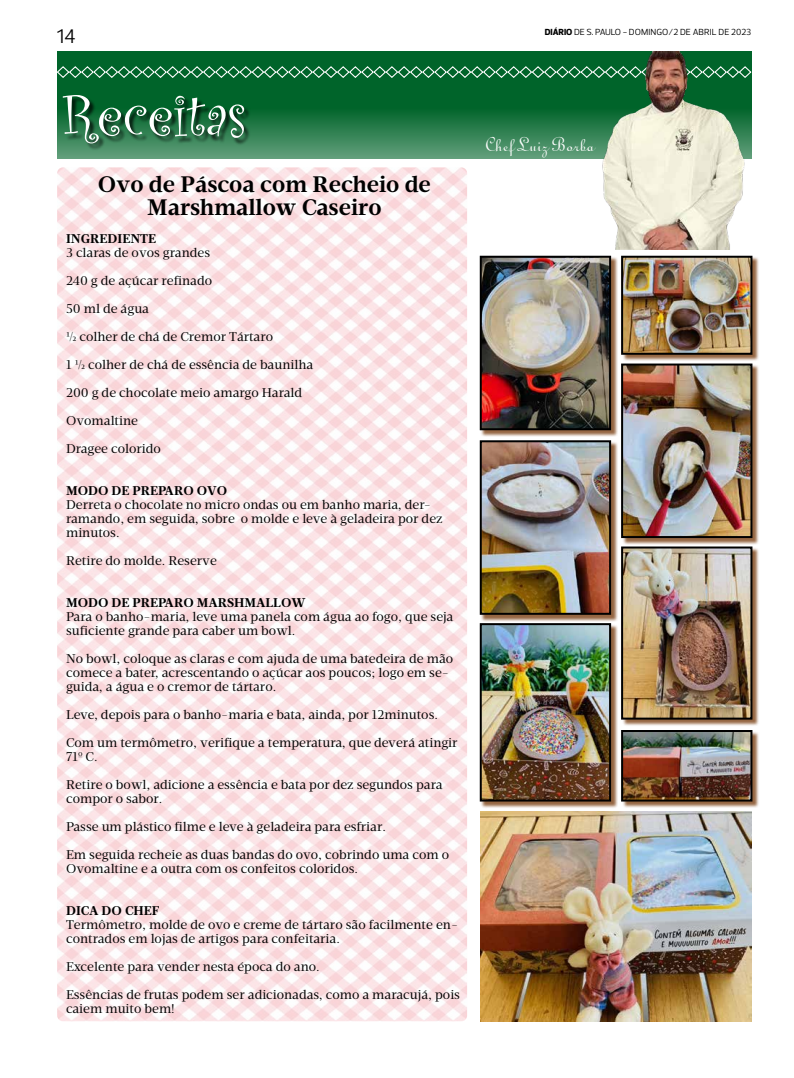
<style>
.page{position:relative;width:794px;height:1078px;background:#fff}
.page>*{position:absolute;margin:0;border:0;box-sizing:border-box;transform-origin:0 0}
.t1{font:62px "Curlz";color:#fff}
.t2{font:700 23px/23px "Velino Text";color:#000;text-align:center}
.t3{font:22px "Typo Upright BT";color:#fff}
.t4{font:20px "Prelo";color:#000}
.t5{font:13px/28px "Velino Text";color:#000}
.t6{font:700 13px "Velino Text";color:#000}
.t7{font:9px "Prelo";color:#000}
.s1{font-weight:800}
</style>
<div class="page">
<img style="left:57px;top:167px;width:410px;height:853px">
<svg style="left:57px;top:51px;width:538px;height:108px;background:#1a733f"></svg>
<div style="left:64px;top:96px;width:187px;height:54px;background:#000;opacity:.75"></div>
<svg style="left:57px;top:65px;width:695px;height:14px;background:#328253"></svg>
<img style="left:595px;top:51px;width:156px;height:198px">
<div style="left:480px;top:256px;width:138px;height:181px;background:#713202;opacity:.75"></div>
<img style="left:483px;top:259px;width:125px;height:168px">
<div style="left:480px;top:256px;width:131px;height:174px;border:2px solid #000"></div>
<div style="left:622px;top:256px;width:137px;height:106px;background:#713202;opacity:.75"></div>
<img style="left:624px;top:259px;width:125px;height:93px">
<div style="left:621px;top:256px;width:131px;height:99px;border:2px solid #000"></div>
<div style="left:622px;top:364px;width:137px;height:180px;background:#713202;opacity:.75"></div>
<img style="left:624px;top:366px;width:125px;height:169px">
<div style="left:621px;top:363px;width:131px;height:175px;border:2px solid #000"></div>
<div style="left:480px;top:441px;width:138px;height:180px;background:#713202;opacity:.75"></div>
<img style="left:483px;top:443px;width:125px;height:168px">
<div style="left:480px;top:440px;width:131px;height:174px;border:2px solid #000"></div>
<div style="left:622px;top:547px;width:137px;height:179px;background:#713202;opacity:.75"></div>
<img style="left:624px;top:549px;width:125px;height:167px">
<div style="left:621px;top:546px;width:131px;height:173px;border:2px solid #000"></div>
<div style="left:480px;top:624px;width:138px;height:184px;background:#713202;opacity:.75"></div>
<img style="left:483px;top:626px;width:125px;height:172px">
<div style="left:480px;top:623px;width:131px;height:178px;border:2px solid #000"></div>
<img style="left:481px;top:811px;width:270px;height:209px">
<div style="left:622px;top:730px;width:137px;height:78px;background:#713202;opacity:.75"></div>
<img style="left:624px;top:732px;width:125px;height:66px">
<div style="left:621px;top:729px;width:131px;height:72px;border:2px solid #000"></div>
<h3 class="t4" style="left:57px;top:24px;width:21px">14</h3>
<h1 class="t1" style="left:61px;top:71px;width:187px">Receitas</h1>
<h2 class="t2" style="left:98px;top:173px;width:334px">Ovo de Páscoa com Recheio de<br>Marshmallow Caseiro</h2>
<p class="t6" style="left:66px;top:230px;width:91px">INGREDIENTE</p>
<p class="t5" style="left:66px;top:238px;width:249px">3 claras de ovos grandes<br>240 g de açúcar refinado<br>50 ml de água<br>½ colher de chá de Cremor Tártaro<br>1 ½ colher de chá de essência de baunilha<br>200 g de chocolate meio amargo Harald<br>Ovomaltine<br>Dragee colorido</p>
<p class="t6" style="left:66px;top:482px;width:163px">MODO DE PREPARO OVO</p>
<p class="t5" style="left:66px;top:497px;width:378px;line-height:14px">Derreta o chocolate no micro ondas ou em banho maria, der&shy;ramando, em seguida, sobre o molde e leve à geladeira por dez minutos.</p>
<p class="t5" style="left:66px;top:546px;width:152px">Retire do molde. Reserve</p>
<p class="t6" style="left:66px;top:594px;width:241px">MODO DE PREPARO MARSHMALLOW</p>
<p class="t5" style="left:66px;top:609px;width:389px;line-height:14px">Para o banho-maria, leve uma panela com água ao fogo, que seja suficiente grande para caber um bowl.</p>
<p class="t5" style="left:66px;top:651px;width:389px;line-height:14px">No bowl, coloque as claras e com ajuda de uma batedeira de mão comece a bater, acrescentando o açúcar aos poucos; logo em se&shy;guida, a água e o cremor de tártaro.</p>
<p class="t5" style="left:66px;top:700px;width:393px">Leve, depois para o banho-maria e bata, ainda, por 12minutos.<br>Com um termômetro, verifique a temperatura, que deverá atingir</p>
<p class="t5" style="left:66px;top:742px;width:378px">71º C.<br>Retire o bowl, adicione a essência e bata por dez segundos para</p>
<p class="t5" style="left:66px;top:784px;width:384px">compor o sabor.<br>Passe um plástico filme e leve à geladeira para esfriar.<br>Em seguida recheie as duas bandas do ovo, cobrindo uma com o</p>
<p class="t5" style="left:66px;top:854px;width:293px">Ovomaltine e a outra com os confeitos coloridos.</p>
<p class="t6" style="left:66px;top:902px;width:95px">DICA DO CHEF</p>
<p class="t5" style="left:66px;top:917px;width:393px;line-height:14px">Termômetro, molde de ovo e creme de tártaro são facilmente en&shy;contrados em lojas de artigos para confeitaria.</p>
<p class="t5" style="left:66px;top:952px;width:395px">Excelente para vender nesta época do ano.<br>Essências de frutas podem ser adicionadas, como a maracujá, pois</p>
<p class="t5" style="left:66px;top:994px;width:110px">caiem muito bem!</p>
<p class="t7" style="left:545px;top:27px;width:208px"><span class="s1">DIÁRIO</span> DE S. PAULO - DOMINGO/2 DE ABRIL DE 2023</p>
<h3 class="t3" style="left:485px;top:132px;width:110px">Chef Luiz Borba</h3>
</div>
